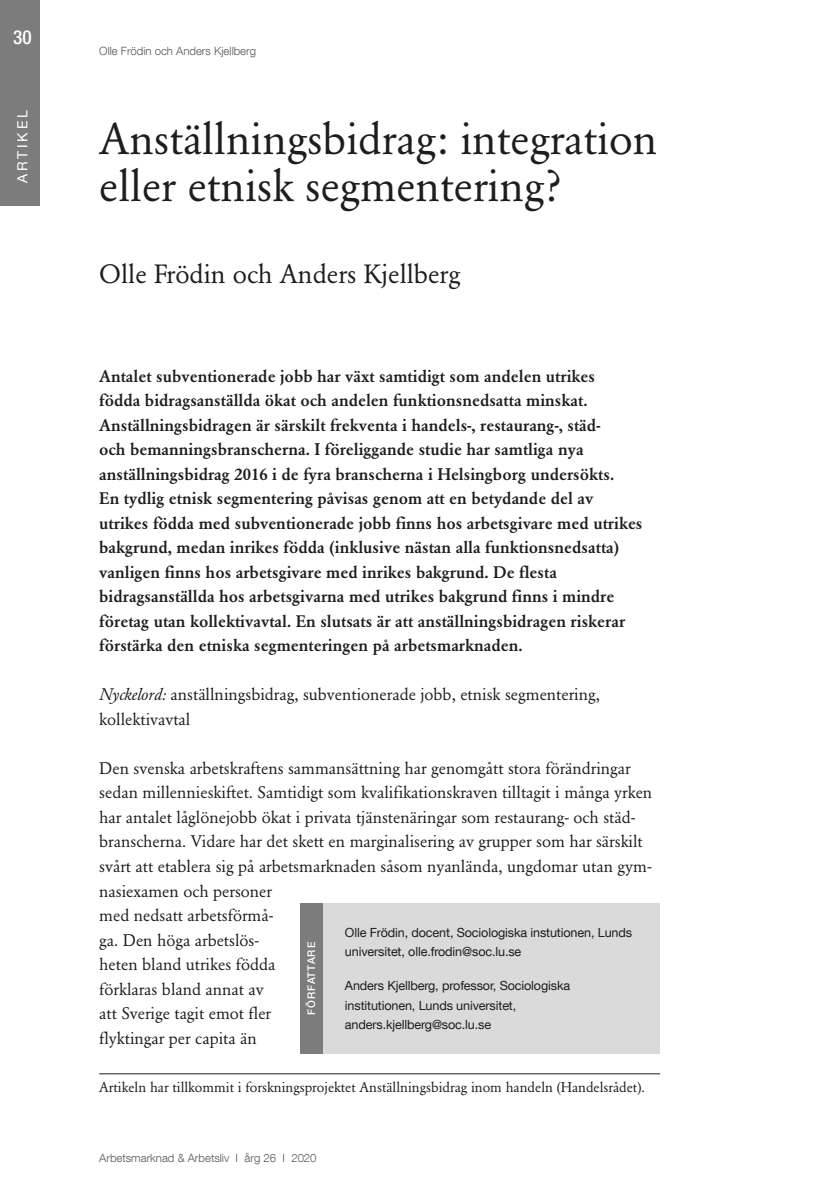
<style>
.page{position:relative;width:819px;height:1201px;background:#fff}
.page>*{position:absolute;margin:0;border:0;box-sizing:border-box;transform-origin:0 0}
.Huvudrubrik{font:43.75px/47.2px "Garamond BE";color:#1d1d1b}
.Författare{font:26.25px "Garamond BE";color:#1d1d1b}
.t1{font:500 condensed 19.25px "Helvetica Neue LT Com";color:#fff}
.Ingress{font:500 16.62px/24.5px "Garamond BE";color:#1d1d1b}
.Brödtext_-_Utan_indr{font:16.62px/24.5px "Garamond BE";color:#1d1d1b}
.Fotnot{font:14px "Garamond BE";color:#1d1d1b}
.t2{font:14px "Helvetica Neue LT Com";letter-spacing:.2em;color:#fff}
.Faktaruta_-_Text{font:12.6px/19.2px "Helvetica Neue LT Com";letter-spacing:-.01em;color:#1d1d1b}
.t3{font:300 11.38px "Helvetica Neue LT Com";color:#575756}
.Faktaruta_-_Sidorubr{font:500 10.5px "Helvetica Neue LT Com";letter-spacing:.1em;color:#fff}
.s1{font-style:italic}
</style>
<div class="page">
<div style="left:0;top:0;width:40px;height:205px;background:#7c7c7c"></div>
<div style="left:300px;top:903px;width:360px;height:150px;background:#dadada"></div>
<div style="left:300px;top:903px;width:22px;height:150px;background:#7c7c7c"></div>
<hr style="left:99px;top:1073px;width:561px;height:1px;background:#1d1d1b">
<p class="t1" style="left:13px;top:25px;width:20px">30</p>
<p class="t2" style="left:14px;top:183px;width:74px;rotate:-90deg">ARTIKEL</p>
<p class="t3" style="left:99px;top:44px;width:158px">Olle Frödin och Anders Kjellberg</p>
<p class="Huvudrubrik" style="left:99px;top:116px;width:559px">Anställningsbidrag: integration eller etnisk segmentering?</p>
<p class="Författare" style="left:99px;top:258px;width:362px">Olle Frödin och Anders Kjellberg</p>
<p class="Ingress" style="left:99px;top:364px;width:544px">Antalet subventionerade jobb har växt samtidigt som andelen utrikes<br>födda bidragsanställda ökat och andelen funktionsnedsatta minskat.<br>Anställningsbidragen är särskilt frekventa i handels-, restaurang-, städ-<br>och bemanningsbranscherna. I föreliggande studie har samtliga nya anställningsbidrag 2016 i de fyra branscherna i Helsingborg undersökts.<br>En tydlig etnisk segmentering påvisas genom att en betydande del av utrikes födda med subventionerade jobb finns hos arbetsgivare med utrikes bakgrund, medan inrikes födda (inklusive nästan alla funktionsnedsatta) vanligen finns hos arbetsgivare med inrikes bakgrund. De flesta bidragsanställda hos arbetsgivarna med utrikes bakgrund finns i mindre företag utan kollektivavtal. En slutsats är att anställningsbidragen riskerar förstärka den etniska segmenteringen på arbetsmarknaden.</p>
<p class="Brödtext_-_Utan_indr" style="left:99px;top:682px;width:502px"><span class="s1">Nyckelord:</span> anställningsbidrag, subventionerade jobb, etnisk segmentering, kollektivavtal</p>
<p class="Brödtext_-_Utan_indr" style="left:99px;top:756px;width:554px">Den svenska arbetskraftens sammansättning har genomgått stora förändringar sedan millennieskiftet. Samtidigt som kvalifikationskraven tilltagit i många yrken har antalet låglönejobb ökat i privata tjänstenäringar som restaurang- och städ&shy;branscherna. Vidare har det skett en marginalisering av grupper som har särskilt svårt att etablera sig på arbetsmarknaden såsom nyanlända, ungdomar utan gym&shy;nasiexamen och personer<br>med nedsatt arbetsförmå-<br>ga. Den höga arbetslös-<br>heten bland utrikes födda<br>förklaras bland annat av<br>att Sverige tagit emot fler<br>flyktingar per capita än</p>
<p class="Faktaruta_-_Text" style="left:345px;top:922px;width:288px">Olle Frödin, docent, Sociologiska instutionen, Lunds universitet, olle.frodin@soc.lu.se</p>
<p class="Faktaruta_-_Text" style="left:345px;top:976px;width:227px">Anders Kjellberg, professor, Sociologiska institutionen, Lunds universitet, anders.kjellberg@soc.lu.se</p>
<p class="Faktaruta_-_Sidorubr" style="left:305px;top:1015px;width:74px;rotate:-90deg">FÖRFATTARE</p>
<p class="Fotnot" style="left:99px;top:1078px;width:547px">Artikeln har tillkommit i forskningsprojektet Anställningsbidrag inom handeln (Handelsrådet).</p>
<p class="t3" style="left:99px;top:1151px;width:219px">Arbetsmarknad &amp; Arbetsliv I årg 26 I 2020</p>
</div>
